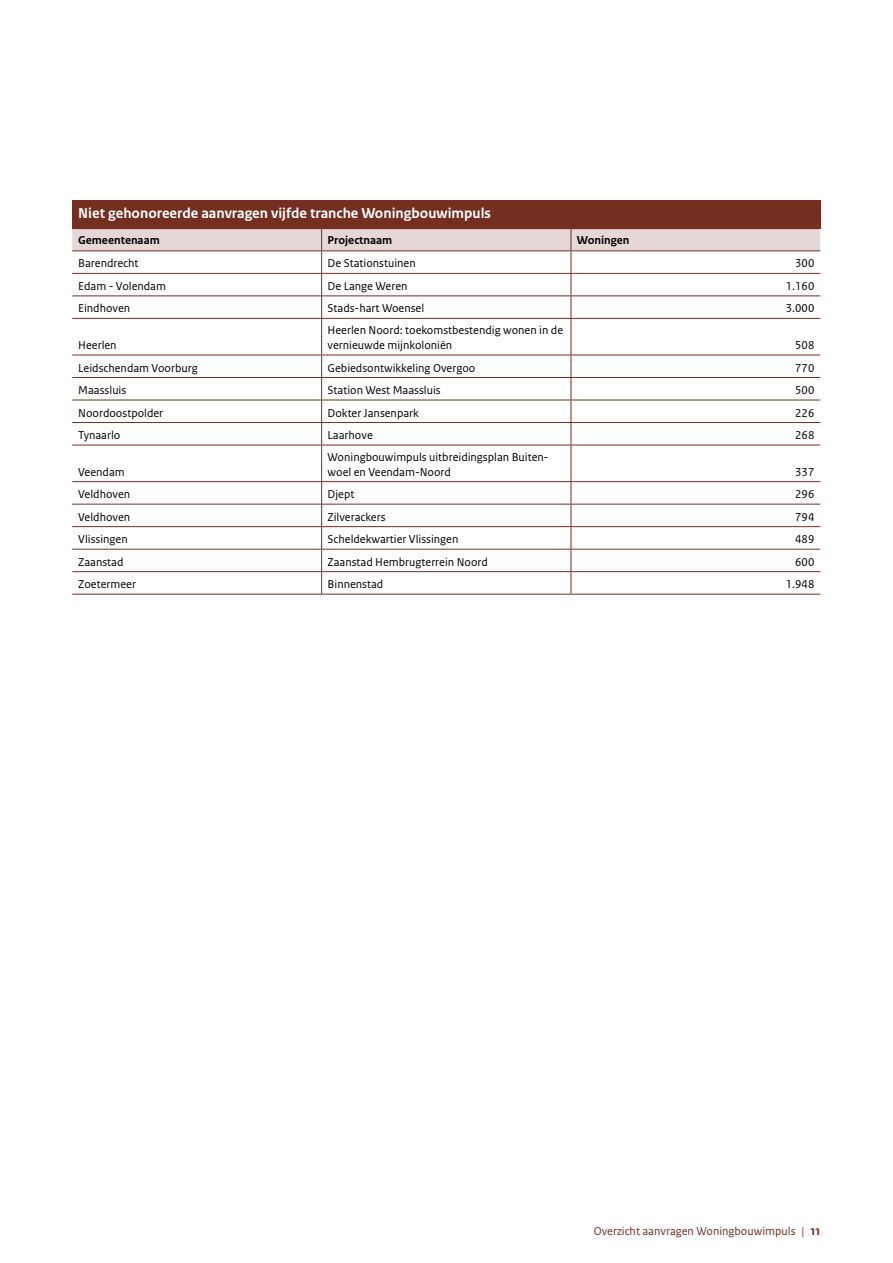
<style>
.page{position:relative;width:893px;height:1263px;background:#fff}
.page>*{position:absolute;margin:0;border:0;box-sizing:border-box;transform-origin:0 0}
._30_RO_Tabel_Kop{font:700 15px "Rijksoverheid Sans Text";color:#fff}
._32_RO_Tabel_Broodte{font:12px/15px "Rijksoverheid Sans Text";color:#000}
.t1{font:12px "Rijksoverheid Sans Text";color:#752f21}
._32_RO_Tabel_Broodte-2{font:700 12px "Rijksoverheid Sans Text";color:#000}
.s1{font-weight:700;font-size:13.5px}
</style>
<div class="page">
<div style="left:72px;top:200px;width:748px;height:28px;background:#752f21"></div>
<svg style="left:72px;top:319px;width:748px;height:275px"></svg>
<svg style="left:72px;top:229px;width:748px;height:89px"></svg>
<hr style="left:72px;top:318px;width:250px;height:1px;background:#752f21">
<hr style="left:322px;top:318px;width:249px;height:1px;background:#752f21">
<hr style="left:321px;top:319px;width:1px;height:36px;background:#752f21">
<hr style="left:571px;top:318px;width:249px;height:1px;background:#752f21">
<hr style="left:571px;top:319px;width:1px;height:36px;background:#752f21">
<hr style="left:72px;top:355px;width:250px;height:1px;background:#752f21">
<hr style="left:322px;top:355px;width:249px;height:1px;background:#752f21">
<hr style="left:571px;top:355px;width:249px;height:1px;background:#752f21">
<hr style="left:72px;top:377px;width:250px;height:1px;background:#752f21">
<hr style="left:322px;top:377px;width:249px;height:1px;background:#752f21">
<hr style="left:571px;top:377px;width:249px;height:1px;background:#752f21">
<hr style="left:72px;top:400px;width:250px;height:1px;background:#752f21">
<hr style="left:322px;top:400px;width:249px;height:1px;background:#752f21">
<hr style="left:571px;top:400px;width:249px;height:1px;background:#752f21">
<hr style="left:72px;top:422px;width:250px;height:1px;background:#752f21">
<hr style="left:322px;top:422px;width:249px;height:1px;background:#752f21">
<svg style="left:321px;top:355px;width:1px;height:90px"></svg>
<hr style="left:571px;top:422px;width:249px;height:1px;background:#752f21">
<svg style="left:571px;top:355px;width:1px;height:90px"></svg>
<hr style="left:72px;top:445px;width:250px;height:1px;background:#752f21">
<hr style="left:322px;top:445px;width:249px;height:1px;background:#752f21">
<hr style="left:321px;top:445px;width:1px;height:36px;background:#752f21">
<hr style="left:571px;top:445px;width:249px;height:1px;background:#752f21">
<hr style="left:571px;top:445px;width:1px;height:36px;background:#752f21">
<hr style="left:72px;top:481px;width:250px;height:1px;background:#752f21">
<hr style="left:322px;top:481px;width:249px;height:1px;background:#752f21">
<hr style="left:571px;top:481px;width:249px;height:1px;background:#752f21">
<hr style="left:72px;top:504px;width:250px;height:1px;background:#752f21">
<hr style="left:322px;top:504px;width:249px;height:1px;background:#752f21">
<hr style="left:571px;top:504px;width:249px;height:1px;background:#752f21">
<hr style="left:72px;top:526px;width:250px;height:1px;background:#752f21">
<hr style="left:322px;top:526px;width:249px;height:1px;background:#752f21">
<hr style="left:571px;top:526px;width:249px;height:1px;background:#752f21">
<hr style="left:72px;top:549px;width:250px;height:1px;background:#752f21">
<hr style="left:322px;top:549px;width:249px;height:1px;background:#752f21">
<hr style="left:571px;top:549px;width:249px;height:1px;background:#752f21">
<hr style="left:72px;top:571px;width:250px;height:1px;background:#752f21">
<hr style="left:322px;top:571px;width:249px;height:1px;background:#752f21">
<svg style="left:321px;top:482px;width:1px;height:112px"></svg>
<hr style="left:571px;top:571px;width:249px;height:1px;background:#752f21">
<svg style="left:571px;top:482px;width:1px;height:112px"></svg>
<hr style="left:72px;top:250px;width:250px;height:1px;background:#752f21">
<hr style="left:322px;top:250px;width:249px;height:1px;background:#752f21">
<hr style="left:571px;top:250px;width:249px;height:1px;background:#752f21">
<hr style="left:72px;top:594px;width:250px;height:1px;background:#752f21">
<hr style="left:322px;top:594px;width:249px;height:1px;background:#752f21">
<hr style="left:571px;top:594px;width:249px;height:1px;background:#752f21">
<hr style="left:72px;top:228px;width:250px;height:1px;background:#752f21">
<hr style="left:322px;top:228px;width:249px;height:1px;background:#752f21">
<hr style="left:571px;top:228px;width:249px;height:1px;background:#752f21">
<p class="_30_RO_Tabel_Kop" style="left:78px;top:205px;width:414px">Niet gehonoreerde aanvragen vijfde tranche Woningbouwimpuls</p>
<p class="_32_RO_Tabel_Broodte-2" style="left:78px;top:233px;width:83px">Gemeentenaam</p>
<p class="_32_RO_Tabel_Broodte-2" style="left:328px;top:233px;width:66px">Projectnaam</p>
<p class="_32_RO_Tabel_Broodte-2" style="left:577px;top:233px;width:54px">Woningen</p>
<p class="_32_RO_Tabel_Broodte" style="left:78px;top:256px;width:62px">Barendrecht</p>
<p class="_32_RO_Tabel_Broodte" style="left:328px;top:256px;width:90px">De Stationstuinen</p>
<p class="_32_RO_Tabel_Broodte" style="left:795px;top:256px;width:21px">300</p>
<p class="_32_RO_Tabel_Broodte" style="left:78px;top:279px;width:89px">Edam - Volendam</p>
<p class="_32_RO_Tabel_Broodte" style="left:328px;top:279px;width:81px">De Lange Weren</p>
<p class="_32_RO_Tabel_Broodte" style="left:786px;top:279px;width:30px">1.160</p>
<p class="_32_RO_Tabel_Broodte" style="left:78px;top:301px;width:54px">Eindhoven</p>
<p class="_32_RO_Tabel_Broodte" style="left:328px;top:301px;width:98px">Stads-hart Woensel</p>
<p class="_32_RO_Tabel_Broodte" style="left:786px;top:301px;width:30px">3.000</p>
<p class="_32_RO_Tabel_Broodte" style="left:78px;top:338px;width:40px">Heerlen</p>
<p class="_32_RO_Tabel_Broodte" style="left:328px;top:323px;width:237px">Heerlen Noord: toekomstbestendig wonen in de vernieuwde mijnkoloniën</p>
<p class="_32_RO_Tabel_Broodte" style="left:795px;top:338px;width:21px">508</p>
<p class="_32_RO_Tabel_Broodte" style="left:78px;top:360px;width:121px">Leidschendam Voorburg</p>
<p class="_32_RO_Tabel_Broodte" style="left:328px;top:360px;width:149px">Gebiedsontwikkeling Overgoo</p>
<p class="_32_RO_Tabel_Broodte" style="left:795px;top:360px;width:21px">770</p>
<p class="_32_RO_Tabel_Broodte" style="left:78px;top:383px;width:50px">Maassluis</p>
<p class="_32_RO_Tabel_Broodte" style="left:328px;top:383px;width:115px">Station West Maassluis</p>
<p class="_32_RO_Tabel_Broodte" style="left:795px;top:383px;width:21px">500</p>
<p class="_32_RO_Tabel_Broodte" style="left:78px;top:405px;width:87px">Noordoostpolder</p>
<p class="_32_RO_Tabel_Broodte" style="left:328px;top:405px;width:93px">Dokter Jansenpark</p>
<p class="_32_RO_Tabel_Broodte" style="left:795px;top:405px;width:21px">226</p>
<p class="_32_RO_Tabel_Broodte" style="left:78px;top:428px;width:44px">Tynaarlo</p>
<p class="_32_RO_Tabel_Broodte" style="left:328px;top:428px;width:47px">Laarhove</p>
<p class="_32_RO_Tabel_Broodte" style="left:795px;top:428px;width:21px">268</p>
<p class="_32_RO_Tabel_Broodte" style="left:78px;top:464px;width:48px">Veendam</p>
<p class="_32_RO_Tabel_Broodte" style="left:328px;top:449px;width:223px">Woningbouwimpuls uitbreidingsplan Buiten&shy;woel en Veendam-Noord</p>
<p class="_32_RO_Tabel_Broodte" style="left:795px;top:464px;width:21px">337</p>
<p class="_32_RO_Tabel_Broodte" style="left:78px;top:487px;width:54px">Veldhoven</p>
<p class="_32_RO_Tabel_Broodte" style="left:328px;top:487px;width:28px">Djept</p>
<p class="_32_RO_Tabel_Broodte" style="left:795px;top:487px;width:21px">296</p>
<p class="_32_RO_Tabel_Broodte" style="left:78px;top:509px;width:54px">Veldhoven</p>
<p class="_32_RO_Tabel_Broodte" style="left:328px;top:509px;width:60px">Zilverackers</p>
<p class="_32_RO_Tabel_Broodte" style="left:795px;top:509px;width:21px">794</p>
<p class="_32_RO_Tabel_Broodte" style="left:78px;top:532px;width:51px">Vlissingen</p>
<p class="_32_RO_Tabel_Broodte" style="left:328px;top:532px;width:132px">Scheldekwartier Vlissingen</p>
<p class="_32_RO_Tabel_Broodte" style="left:795px;top:532px;width:21px">489</p>
<p class="_32_RO_Tabel_Broodte" style="left:78px;top:554px;width:47px">Zaanstad</p>
<p class="_32_RO_Tabel_Broodte" style="left:328px;top:554px;width:162px">Zaanstad Hembrugterrein Noord</p>
<p class="_32_RO_Tabel_Broodte" style="left:795px;top:554px;width:21px">600</p>
<p class="_32_RO_Tabel_Broodte" style="left:78px;top:577px;width:59px">Zoetermeer</p>
<p class="_32_RO_Tabel_Broodte" style="left:328px;top:577px;width:57px">Binnenstad</p>
<p class="_32_RO_Tabel_Broodte" style="left:786px;top:577px;width:30px">1.948</p>
<p class="t1" style="left:594px;top:1224px;width:228px">Overzicht aanvragen Woningbouwimpuls | <span class="s1">11</span></p>
</div>
